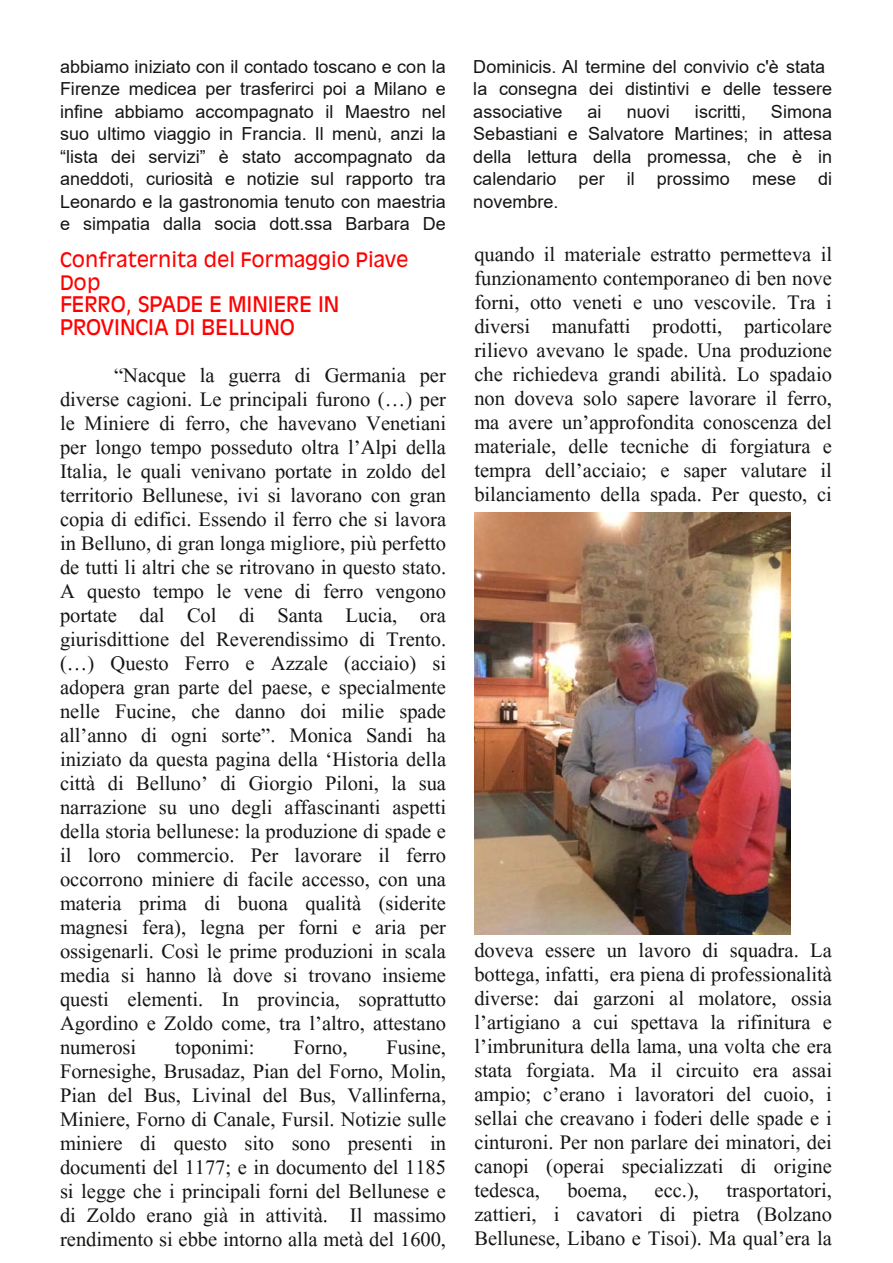
<style>
.page{position:relative;width:893px;height:1263px;background:#fff}
.page>*{position:absolute;margin:0;border:0;box-sizing:border-box;transform-origin:0 0}
.t1{font:25.5px/24px "Aparajita";color:#161513;text-align:justify}
.t2{font:21px/22.5px "Antique Olive";color:#f00}
.t3{font:19.5px/22.5px "Antique Olive";color:#f00}
.t4{font:18px/22.5px "Arial";color:#161513;text-align:justify}
</style>
<div class="page">
<img style="left:474px;top:512px;width:317px;height:422px">
<p class="t4" style="left:60px;top:55px;width:387px">abbiamo iniziato con il contado toscano e con la Firenze medicea per trasferirci poi a Milano e infine abbiamo accompagnato il Maestro nel suo ultimo viaggio in Francia. Il menù, anzi la “lista dei servizi” è stato accompagnato da aneddoti, curiosità e notizie sul rapporto tra Leonardo e la gastronomia tenuto con maestria e simpatia dalla socia dott.ssa Barbara De</p>
<p class="t4" style="left:473px;top:55px;width:360px;text-align:left">Dominicis. Al termine del convivio c'è stata la consegna dei distintivi e delle tessere associative</p>
<p class="t4" style="left:473px;top:100px;width:360px;text-indent:298px">Simona Sebastiani e Salvatore Martines; in attesa della lettura della promessa, che è in calendario per il prossimo mese di novembre.</p>
<p class="t4" style="left:588px;top:100px;width:16px">ai</p>
<p class="t4" style="left:627px;top:100px;width:45px">nuovi</p>
<p class="t4" style="left:695px;top:100px;width:53px">iscritti,</p>
<p class="t3" style="left:60px;top:249px;width:350px">Confraternita del Formaggio Piave<br>Dop</p>
<p class="t2" style="left:60px;top:294px;width:281px">FERRO, SPADE E MINIERE IN<br>PROVINCIA DI BELLUNO</p>
<p class="t1" style="left:60px;top:365px;width:388px;text-indent:54px">“Nacque la guerra di Germania per diverse cagioni. Le principali furono (…) per le Miniere di ferro, che havevano Venetiani per longo tempo posseduto oltra l’Alpi della Italia, le quali venivano portate in zoldo del territorio Bellunese, ivi si lavorano con gran copia di edifici. Essendo il ferro che si lavora in Belluno, di gran longa migliore, più perfetto de tutti li altri che se ritrovano in questo stato.<br>A questo tempo le vene di ferro vengono portate dal Col di Santa Lucia, ora giurisdittione del Reverendissimo di Trento. (…) Questo Ferro e Azzale (acciaio) si adopera gran parte del paese, e specialmente nelle Fucine, che danno doi milie spade all’anno di ogni sorte”. Monica Sandi ha iniziato da questa pagina della ‘Historia della città di Belluno’ di Giorgio Piloni, la sua narrazione su uno degli affascinanti aspetti della storia bellunese: la produzione di spade e il loro commercio. Per lavorare il ferro occorrono miniere di facile accesso, con una materia prima di buona qualità (siderite magnesi fera), legna per forni e aria per ossigenarli. Così le prime produzioni in scala media si hanno là dove si trovano insieme questi elementi. In provincia, soprattutto Agordino e Zoldo come, tra l’altro, attestano numerosi</p>
<p class="t1" style="left:60px;top:1037px;width:388px;text-indent:326px">Fusine, Fornesighe, Brusadaz, Pian del Forno, Molin, Pian del Bus, Livinal del Bus, Vallinferna, Miniere, Forno di Canale, Fursil. Notizie sulle miniere di questo sito sono presenti in documenti del 1177; e in documento del 1185 si legge che i principali forni del Bellunese e di Zoldo erano già in attività. Il massimo rendimento si ebbe intorno alla metà del 1600,</p>
<p class="t1" style="left:175px;top:1037px;width:81px">toponimi:</p>
<p class="t1" style="left:293px;top:1037px;width:56px">Forno,</p>
<p class="t1" style="left:474px;top:245px;width:359px">quando il materiale estratto permetteva il funzionamento contemporaneo di ben nove forni, otto veneti e uno vescovile. Tra i diversi manufatti prodotti, particolare rilievo avevano le spade. Una produzione che richiedeva grandi abilità. Lo spadaio non doveva solo sapere lavorare il ferro, ma avere un’approfondita conoscenza del materiale, delle tecniche di forgiatura e tempra dell’acciaio; e saper valutare il bilanciamento della spada. Per questo, ci</p>
<p class="t1" style="left:474px;top:941px;width:359px">doveva essere un lavoro di squadra. La bottega, infatti, era piena di professionalità diverse: dai garzoni al molatore, ossia l’artigiano a cui spettava la rifinitura e l’imbrunitura della lama, una volta che era stata forgiata. Ma il circuito era assai ampio; c’erano i lavoratori del cuoio, i sellai che creavano i foderi delle spade e i cinturoni. Per non parlare dei minatori, dei canopi (operai specializzati di origine tedesca, boema, ecc.), trasportatori, zattieri, i cavatori di pietra (Bolzano Bellunese, Libano e Tisoi). Ma qual’era la</p>
</div>
